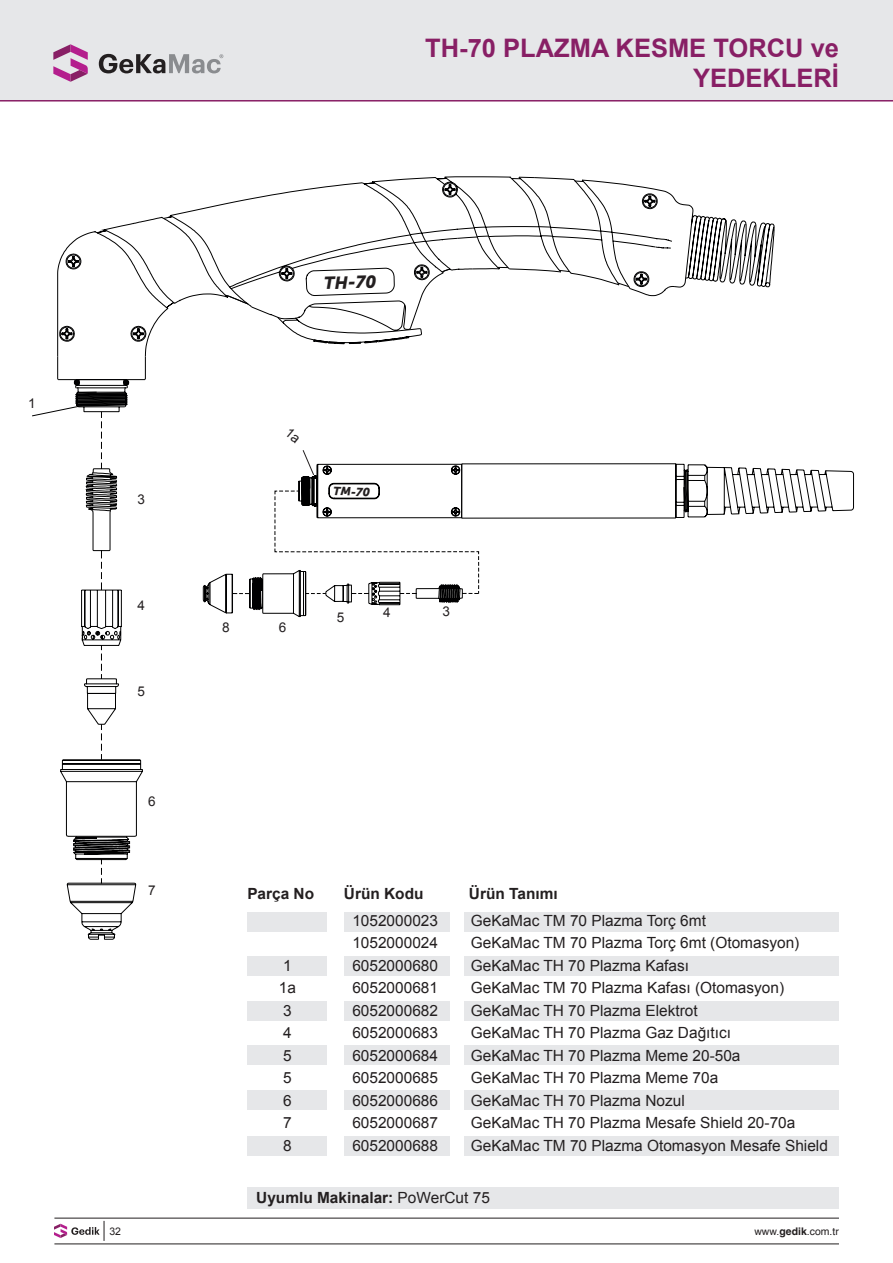
<style>
.page{position:relative;width:893px;height:1263px;background:#fff}
.page>*{position:absolute;margin:0;border:0;box-sizing:border-box;transform-origin:0 0}
.t1{font:700 25.5px "Arial";color:#881f65}
.t2{font:italic 17.25px "Museo Sans 900";color:#231f20}
.t3{font:15.45px "Arial";color:#231f20}
.t4{font:700 15.45px "Arial";color:#231f20}
.t5{font:13.5px "Arial";color:#231f20}
.t6{font:italic 11.55px "Museo Sans 900";color:#231f20}
.t7{font:10.5px "Helvetica";color:#231f20}
.t8{font:10.5px "Arial";color:#231f20}
.s1{font-weight:400}
.s2{font-weight:700}
</style>
<div class="page">
<hr style="left:54px;top:1218px;width:785px;height:1px;background:#231f20">
<hr style="left:54px;top:1244px;width:785px;height:1px;background:#231f20">
<svg style="left:54px;top:1221px;width:51px;height:20px"></svg>
<div style="left:0;top:0;width:893px;height:101px;background:#e6e7e9"></div>
<hr style="left:0;top:100px;width:893px;height:2px;background:#881f65">
<div style="left:344px;top:913px;width:105px;height:19px;background:#e6e7e9"></div>
<div style="left:344px;top:1002px;width:105px;height:19px;background:#e6e7e9"></div>
<div style="left:247px;top:1002px;width:79px;height:19px;background:#e6e7e9"></div>
<div style="left:247px;top:913px;width:79px;height:19px;background:#e6e7e9"></div>
<div style="left:344px;top:956px;width:105px;height:19px;background:#e6e7e9"></div>
<div style="left:344px;top:1045px;width:105px;height:19px;background:#e6e7e9"></div>
<div style="left:344px;top:1091px;width:105px;height:19px;background:#e6e7e9"></div>
<div style="left:344px;top:1136px;width:105px;height:20px;background:#e6e7e9"></div>
<div style="left:247px;top:956px;width:79px;height:19px;background:#e6e7e9"></div>
<div style="left:247px;top:1045px;width:79px;height:19px;background:#e6e7e9"></div>
<div style="left:247px;top:1091px;width:79px;height:19px;background:#e6e7e9"></div>
<div style="left:247px;top:1136px;width:79px;height:20px;background:#e6e7e9"></div>
<div style="left:465px;top:913px;width:374px;height:19px;background:#e6e7e9"></div>
<div style="left:465px;top:1002px;width:374px;height:19px;background:#e6e7e9"></div>
<div style="left:465px;top:956px;width:374px;height:19px;background:#e6e7e9"></div>
<div style="left:465px;top:1045px;width:374px;height:19px;background:#e6e7e9"></div>
<div style="left:465px;top:1091px;width:374px;height:19px;background:#e6e7e9"></div>
<div style="left:465px;top:1136px;width:374px;height:20px;background:#e6e7e9"></div>
<svg style="left:202px;top:450px;width:652px;height:168px"></svg>
<svg style="left:57px;top:176px;width:718px;height:202px"></svg>
<svg style="left:66px;top:194px;width:591px;height:147px"></svg>
<svg style="left:73px;top:182px;width:576px;height:199px"></svg>
<svg style="left:32px;top:378px;width:112px;height:562px"></svg>
<div style="left:247px;top:1187px;width:592px;height:22px;background:#e6e7e9"></div>
<svg style="left:53px;top:44px;width:35px;height:38px"></svg>
<svg style="left:99px;top:54px;width:124px;height:19px"></svg>
<p class="t5" style="left:28px;top:395px;width:9px">1</p>
<p class="t1" style="left:425px;top:32px;width:415px">TH-70 PLAZMA KESME TORCU ve</p>
<p class="t1" style="left:693px;top:62px;width:147px">YEDEKLERİ</p>
<p class="t2" style="left:324px;top:273px;width:54px;rotate:-2deg">TH-70</p>
<p class="t5" style="left:138px;top:490px;width:9px">3</p>
<p class="t5" style="left:138px;top:596px;width:9px">4</p>
<p class="t5" style="left:138px;top:682px;width:9px">5</p>
<p class="t5" style="left:148px;top:793px;width:9px">6</p>
<p class="t5" style="left:148px;top:881px;width:9px">7</p>
<p class="t5" style="left:222px;top:618px;width:9px">8</p>
<p class="t5" style="left:279px;top:618px;width:9px">6</p>
<p class="t6" style="left:334px;top:484px;width:38px;rotate:2deg">TM-70</p>
<p class="t5" style="left:337px;top:608px;width:9px">5</p>
<p class="t5" style="left:383px;top:603px;width:9px">4</p>
<p class="t5" style="left:443px;top:602px;width:9px">3</p>
<p class="t4" style="left:247px;top:884px;width:68px">Parça No</p>
<p class="t4" style="left:344px;top:884px;width:81px">Ürün Kodu</p>
<p class="t4" style="left:469px;top:884px;width:90px">Ürün Tanımı</p>
<p class="t3" style="left:283px;top:955px;width:10px">1</p>
<p class="t3" style="left:279px;top:977px;width:19px">1a</p>
<p class="t3" style="left:283px;top:1000px;width:10px">3</p>
<p class="t3" style="left:283px;top:1022px;width:10px">4</p>
<p class="t3" style="left:283px;top:1045px;width:10px">5</p>
<p class="t3" style="left:283px;top:1067px;width:10px">5</p>
<p class="t3" style="left:283px;top:1090px;width:10px">6</p>
<p class="t3" style="left:283px;top:1112px;width:10px">7</p>
<p class="t3" style="left:283px;top:1135px;width:10px">8</p>
<p class="t3" style="left:352px;top:910px;width:87px">1052000023</p>
<p class="t3" style="left:471px;top:910px;width:237px">GeKaMac TM 70 Plazma Torç 6mt</p>
<p class="t3" style="left:352px;top:932px;width:87px">1052000024</p>
<p class="t3" style="left:471px;top:932px;width:330px">GeKaMac TM 70 Plazma Torç 6mt (Otomasyon)</p>
<p class="t3" style="left:352px;top:955px;width:87px">6052000680</p>
<p class="t3" style="left:471px;top:955px;width:220px">GeKaMac TH 70 Plazma Kafası</p>
<p class="t3" style="left:352px;top:977px;width:87px">6052000681</p>
<p class="t3" style="left:471px;top:977px;width:315px">GeKaMac TM 70 Plazma Kafası (Otomasyon)</p>
<p class="t3" style="left:352px;top:1000px;width:87px">6052000682</p>
<p class="t3" style="left:471px;top:1000px;width:228px">GeKaMac TH 70 Plazma Elektrot</p>
<p class="t3" style="left:352px;top:1022px;width:87px">6052000683</p>
<p class="t3" style="left:471px;top:1022px;width:262px">GeKaMac TH 70 Plazma Gaz Dağıtıcı</p>
<p class="t3" style="left:352px;top:1045px;width:87px">6052000684</p>
<p class="t3" style="left:471px;top:1045px;width:271px">GeKaMac TH 70 Plazma Meme 20-50a</p>
<p class="t3" style="left:352px;top:1067px;width:87px">6052000685</p>
<p class="t3" style="left:471px;top:1067px;width:249px">GeKaMac TH 70 Plazma Meme 70a</p>
<p class="t3" style="left:352px;top:1090px;width:87px">6052000686</p>
<p class="t3" style="left:471px;top:1090px;width:215px">GeKaMac TH 70 Plazma Nozul</p>
<p class="t3" style="left:352px;top:1112px;width:87px">6052000687</p>
<p class="t3" style="left:471px;top:1112px;width:326px">GeKaMac TH 70 Plazma Mesafe Shield 20-70a</p>
<p class="t3" style="left:352px;top:1135px;width:87px">6052000688</p>
<p class="t3" style="left:471px;top:1135px;width:359px">GeKaMac TM 70 Plazma Otomasyon Mesafe Shield</p>
<p class="t4" style="left:256px;top:1187px;width:235px">Uyumlu Makinalar: <span class="s1">PoWerCut 75</span></p>
<p class="t8" style="left:109px;top:1225px;width:13px">32</p>
<p class="t7" style="left:754px;top:1223px;width:86px">www.<span class="s2">gedik</span>.com.tr</p>
</div>
